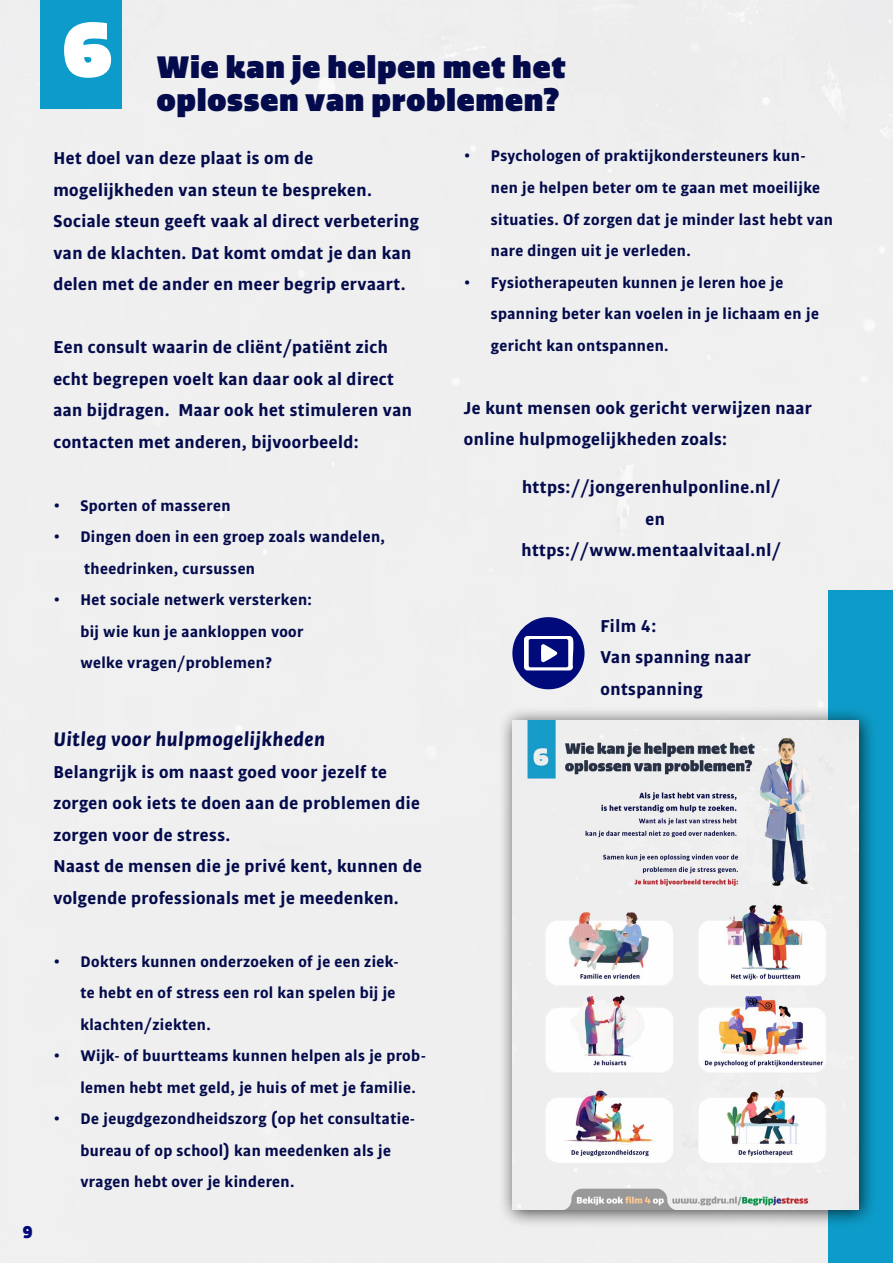
<style>
.page{position:relative;width:893px;height:1263px;background:#efefef}
.page>*{position:absolute;margin:0;border:0;box-sizing:border-box;transform-origin:0 0}
.t1{font:900 75px "Quatro";color:#fff}
.t2{font:900 30px/33px "Quatro";letter-spacing:.025em;color:#040b4c}
.t3{font:italic 700 21px "Bulo";letter-spacing:.025em;color:#040b4c}
.t4{font:700 18.3px/31.5px "Bulo";letter-spacing:.025em;color:#040b4c}
.t5{font:900 18.3px "Bulo";color:#000a7a}
.t6{font:700 16.5px/31.5px "Bulo";letter-spacing:.025em;color:#040b4c}
</style>
<div class="page">
<div style="left:828px;top:590px;width:65px;height:673px;background:#0d9cc9"></div>
<div style="left:497px;top:705px;width:381px;height:523px;background:#000;opacity:.75"></div>
<img style="left:512px;top:720px;width:347px;height:490px">
<div style="left:41px;top:0;width:81px;height:108px;background:#0d9cc9"></div>
<svg style="left:512px;top:617px;width:72px;height:72px"></svg>
<p class="t5" style="left:23px;top:1219px;width:11px">9</p>
<h1 class="t1" style="left:62px;top:2px;width:51px">6</h1>
<h2 class="t2" style="left:157px;top:50px;width:410px">Wie kan je helpen met het oplossen van problemen?</h2>
<p class="t4" style="left:53px;top:142px;width:367px">Het doel van deze plaat is om de mogelijkheden van steun te bespreken.<br>Sociale steun geeft vaak al direct verbetering van de klachten. Dat komt omdat je dan kan delen met de ander en meer begrip ervaart.</p>
<p class="t6" style="left:491px;top:140px;width:344px;text-indent:-27px">• Psychologen of praktijkondersteuners kun&shy;nen je helpen beter om te gaan met moeilijke situaties. Of zorgen dat je minder last hebt van nare dingen uit je verleden.</p>
<p class="t6" style="left:491px;top:266px;width:330px;text-indent:-27px">• Fysiotherapeuten kunnen je leren hoe je spanning beter kan voelen in je lichaam en je gericht kan ontspannen.</p>
<p class="t4" style="left:53px;top:331px;width:360px">Een consult waarin de cliënt/patiënt zich echt begrepen voelt kan daar ook al direct aan bijdragen. Maar ook het stimuleren van contacten met anderen, bijvoorbeeld:</p>
<p class="t4" style="left:464px;top:391px;width:350px">Je kunt mensen ook gericht verwijzen naar online hulpmogelijkheden zoals:</p>
<p class="t4" style="left:521px;top:471px;width:261px;text-align:center">https://jongerenhulponline.nl/ en https://www.mentaalvitaal.nl/</p>
<p class="t6" style="left:53px;top:489px;width:179px">• Sporten of masseren</p>
<p class="t6" style="left:84px;top:520px;width:302px;text-indent:-31px">• Dingen doen in een groep zoals wandelen, theedrinken, cursussen</p>
<p class="t6" style="left:80px;top:583px;width:233px;text-indent:-27px">• Het sociale netwerk versterken: bij wie kun je aankloppen voor welke vragen/problemen?</p>
<p class="t4" style="left:600px;top:609px;width:152px">Film 4:<br>Van spanning naar ontspanning</p>
<p class="t3" style="left:53px;top:725px;width:273px">Uitleg voor hulpmogelijkheden</p>
<p class="t4" style="left:53px;top:755px;width:370px">Belangrijk is om naast goed voor jezelf te zorgen ook iets te doen aan de problemen die zorgen voor de stress.<br>Naast de mensen die je privé kent, kunnen de volgende professionals met je meedenken.</p>
<p class="t6" style="left:80px;top:945px;width:320px;text-indent:-27px">• Dokters kunnen onderzoeken of je een ziek&shy;te hebt en of stress een rol kan spelen bij je klachten/ziekten.</p>
<p class="t6" style="left:80px;top:1039px;width:347px;text-indent:-27px">• Wijk- of buurtteams kunnen helpen als je prob&shy;lemen hebt met geld, je huis of met je familie.</p>
<p class="t6" style="left:80px;top:1102px;width:336px;text-indent:-27px">• De jeugdgezondheidszorg (op het consultatie&shy;bureau of op school) kan meedenken als je vragen hebt over je kinderen.</p>
</div>
